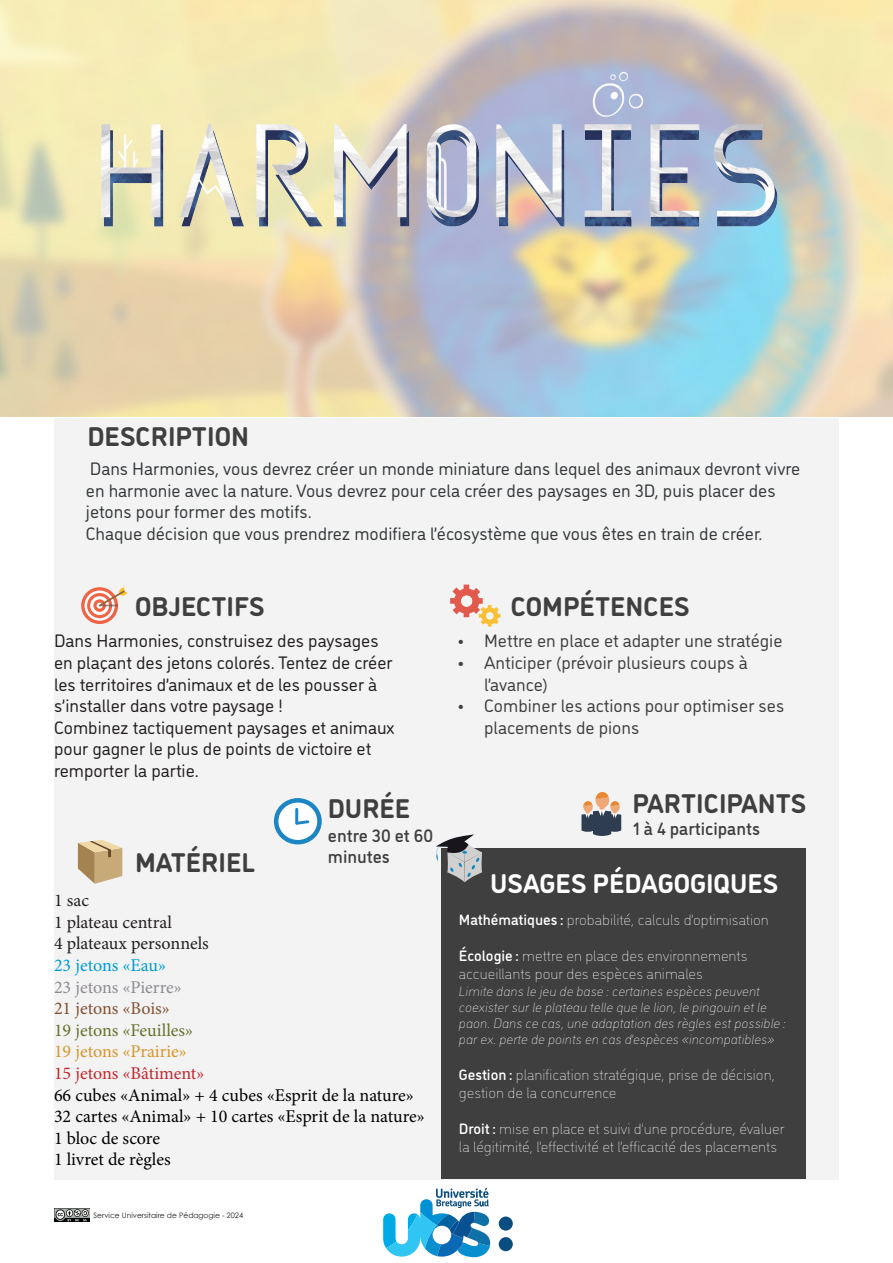
<style>
.page{position:relative;width:893px;height:1263px;background:#fff}
.page>*{position:absolute;margin:0;border:0;box-sizing:border-box;transform-origin:0 0}
.t1{font:700 27px "DI Nosaur";color:#3f3f3f}
.t2{font:700 27px "DI Nosaur";color:#fff}
.t3{font:18px/21.6px "DI Nosaur";color:#35393b}
.t4{font:18px/21.6px "DI Nosaur";color:#231f20}
.t5{font:18px/21.6px "DI Nosaur";color:#3f3f3f}
.t6{font:18px "Minion Pro";color:#000}
.t7{font:18px "Minion Pro";color:#231f20}
.t8{font:500 18px "DI Nosaur";color:#3f3f3f}
.t9{font:18px "Minion Pro";color:#68702c}
.t10{font:18px "Minion Pro";color:#c1282e}
.t11{font:18px "Minion Pro";color:#d6952d}
.t12{font:18px "Minion Pro";color:#8e8a91}
.t13{font:18px "Minion Pro";letter-spacing:-.005em;color:#815033}
.t14{font:18px "Minion Pro";letter-spacing:-.005em;color:#009bd5}
.t15{font:100 15px/18px "DI Nosaur";color:#fff}
.t16{font:italic 100 13.5px/16.2px "DI Nosaur";color:#fff}
.t17{font:7.5px "Century Gothic";color:#231f20}
.s1{font-weight:500}
</style>
<div class="page">
<div style="left:54px;top:418px;width:785px;height:761px;background:#f3f3f3"></div>
<div style="left:441px;top:849px;width:365px;height:330px;background:#3f3f3f"></div>
<div style="left:499px;top:1216px;width:14px;height:14px;background:#0a4d80;border-radius:50%"></div>
<div style="left:499px;top:1237px;width:14px;height:14px;background:#0a4d80;border-radius:50%"></div>
<svg style="left:383px;top:1188px;width:107px;height:69px"></svg>
<svg style="left:450px;top:585px;width:50px;height:42px"></svg>
<svg style="left:81px;top:587px;width:47px;height:37px"></svg>
<svg style="left:78px;top:840px;width:44px;height:44px"></svg>
<svg style="left:276px;top:800px;width:43px;height:42px"></svg>
<div style="left:274px;top:798px;width:48px;height:46px;border:4px solid #1b86c3;border-radius:50%"></div>
<svg style="left:298px;top:820px;width:11px;height:5px"></svg>
<hr style="left:295px;top:808px;width:3px;height:17px;background:#1b86c3">
<svg style="left:581px;top:792px;width:40px;height:44px"></svg>
<svg style="left:436px;top:834px;width:46px;height:48px"></svg>
<img style="left:54px;top:34px;width:758px;height:281px">
<img style="left:54px;top:1209px;width:35px;height:12px">
<p class="t1" style="left:88px;top:416px;width:163px">DESCRIPTION</p>
<p class="t3" style="left:86px;top:457px;width:716px">Dans Harmonies, vous devrez créer un monde miniature dans lequel des animaux devront vivre en harmonie avec la nature. Vous devrez pour cela créer des paysages en 3D, puis placer des jetons pour former des motifs.</p>
<p class="t3" style="left:86px;top:522px;width:678px">Chaque décision que vous prendrez modifiera l’écosystème que vous êtes en train de créer.</p>
<p class="t1" style="left:135px;top:586px;width:131px">OBJECTIFS</p>
<p class="t1" style="left:511px;top:586px;width:180px">COMPÉTENCES</p>
<p class="t4" style="left:54px;top:629px;width:340px">Dans Harmonies, construisez des paysages en plaçant des jetons colorés. Tentez de créer les territoires d’animaux et de les pousser à s’installer dans votre paysage !</p>
<p class="t4" style="left:54px;top:715px;width:342px">Combinez tactiquement paysages et animaux pour gagner le plus de points de victoire et remporter la partie.</p>
<p class="t1" style="left:135px;top:842px;width:122px">MATÉRIEL</p>
<p class="t1" style="left:328px;top:788px;width:84px">DURÉE</p>
<p class="t8" style="left:328px;top:822px;width:107px">entre 30 et 60</p>
<p class="t8" style="left:328px;top:844px;width:63px">minutes</p>
<p class="t7" style="left:54px;top:888px;width:36px">1 sac</p>
<p class="t7" style="left:54px;top:910px;width:120px">1 plateau central</p>
<p class="t7" style="left:54px;top:931px;width:156px">4 plateaux personnels</p>
<p class="t14" style="left:54px;top:953px;width:114px">23 jetons «Eau»</p>
<p class="t12" style="left:54px;top:975px;width:129px">23 jetons «Pierre»</p>
<p class="t13" style="left:54px;top:996px;width:117px">21 jetons «Bois»</p>
<p class="t9" style="left:54px;top:1018px;width:141px">19 jetons «Feuilles»</p>
<p class="t11" style="left:54px;top:1039px;width:134px">19 jetons «Prairie»</p>
<p class="t10" style="left:54px;top:1061px;width:152px">15 jetons «Bâtiment»</p>
<p class="t6" style="left:54px;top:1083px;width:361px">66 cubes «Animal» + 4 cubes «Esprit de la nature»</p>
<p class="t6" style="left:54px;top:1104px;width:372px">32 cartes «Animal» + 10 cartes «Esprit de la nature»</p>
<p class="t6" style="left:54px;top:1126px;width:108px">1 bloc de score</p>
<p class="t6" style="left:54px;top:1147px;width:118px">1 livret de règles</p>
<p class="t17" style="left:94px;top:1210px;width:151px">Service Universitaire de Pédagogie - 2024</p>
<p class="t5" style="left:457px;top:629px;width:327px">• Mettre en place et adapter une stratégie</p>
<p class="t5" style="left:484px;top:651px;width:265px;text-indent:-27px">• Anticiper (prévoir plusieurs coups à l’avance)</p>
<p class="t5" style="left:484px;top:694px;width:302px;text-indent:-27px">• Combiner les actions pour optimiser ses placements de pions</p>
<p class="t1" style="left:633px;top:783px;width:175px">PARTICIPANTS</p>
<p class="t8" style="left:633px;top:816px;width:129px">1 à 4 participants</p>
<p class="t2" style="left:490px;top:863px;width:290px">USAGES PÉDAGOGIQUES</p>
<p class="t15" style="left:459px;top:910px;width:311px"><span class="s1">Mathématiques :</span> probabilité, calculs d’optimisation</p>
<p class="t15" style="left:459px;top:946px;width:290px"><span class="s1">Écologie :</span> mettre en place des environnements accueillants pour des espèces animales</p>
<p class="t16" style="left:459px;top:982px;width:328px">Limite dans le jeu de base : certaines espèces peuvent coexister sur le plateau telle que le lion, le pingouin et le paon. Dans ce cas, une adaptation des règles est possible : par ex. perte de points en cas d’espèces «incompatibles»</p>
<p class="t15" style="left:459px;top:1065px;width:318px"><span class="s1">Gestion :</span> planification stratégique, prise de décision, gestion de la concurrence</p>
<p class="t15" style="left:459px;top:1119px;width:327px"><span class="s1">Droit :</span> mise en place et suivi d’une procédure, évaluer la légitimité, l’effectivité et l’efficacité des placements</p>
</div>
